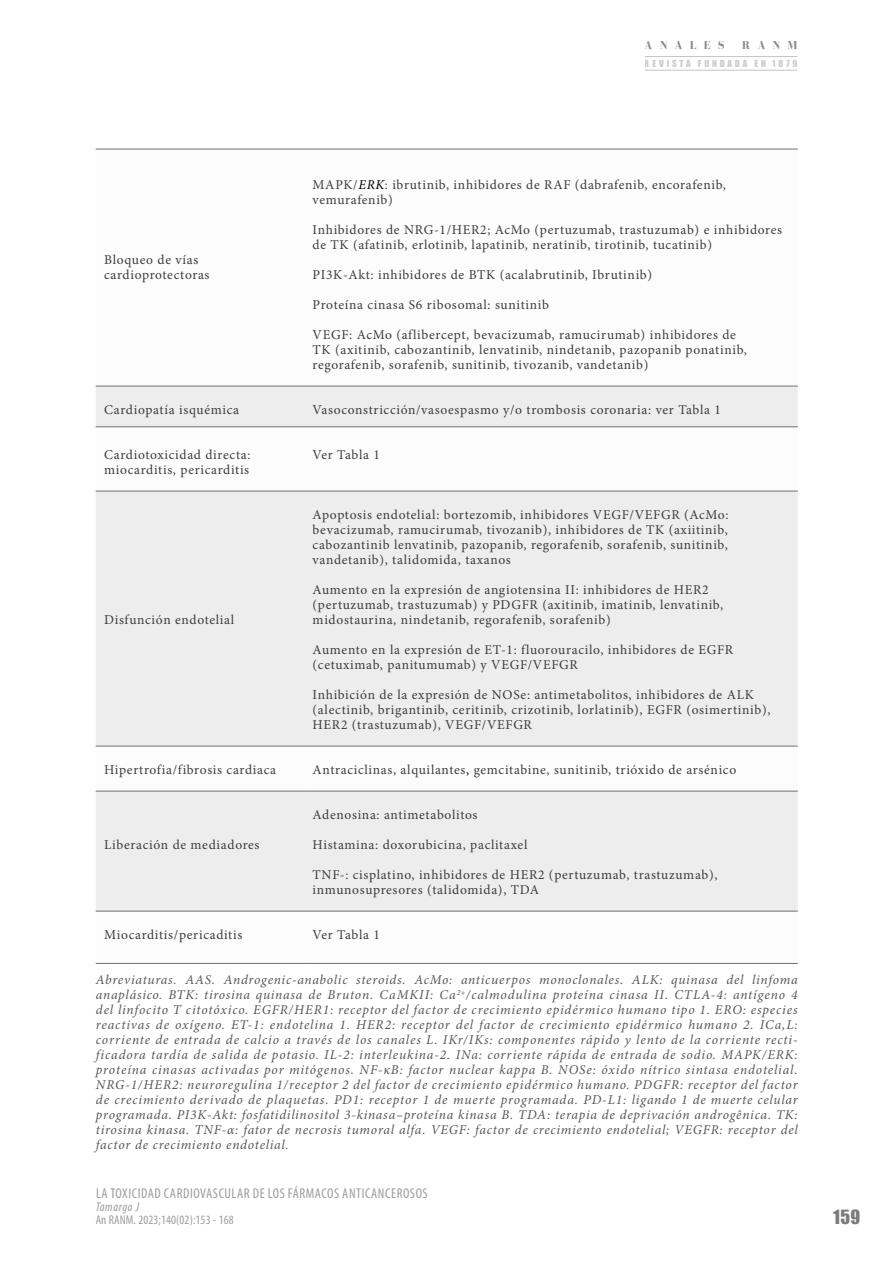
<style>
.page{position:relative;width:893px;height:1263px;background:#fff}
.page>*{position:absolute;margin:0;border:0;box-sizing:border-box;transform-origin:0 0}
.t1{font:18px "Impact";color:#7c7b7b}
.t2{font:condensed 14.25px "Myriad Pro";letter-spacing:.04em;color:#9d9d9c}
.Anales{font:13.5px/15px "Minion Pro";letter-spacing:.05em;color:#3c3c3b}
.t3{font:italic 13.5px/15px "Minion Pro";letter-spacing:.055em;color:#575756;text-align:justify}
.t4{font:condensed 12.75px "Myriad Pro";letter-spacing:.01em;color:#9d9d9c}
.t5{font:italic condensed 12.75px "Myriad Pro";letter-spacing:.05em;color:#9d9d9c}
.t6{font:700 12px "Bodoni FLF";letter-spacing:.6em;color:#3c3c3b}
.t7{font:9px "Impact";letter-spacing:.315em;color:#9d9d9c}
.s1{font-style:italic;color:#000}
.s2{color:#000}
</style>
<div class="page">
<hr style="left:645px;top:56px;width:152px;height:1px;background:#9d9d9c">
<hr style="left:645px;top:70px;width:152px;height:1px;background:#9d9d9c">
<svg style="left:96px;top:387px;width:702px;height:524px;fill:#ededed"></svg>
<hr style="left:96px;top:149px;width:208px;height:1px;background:#706f6f">
<hr style="left:304px;top:149px;width:494px;height:1px;background:#706f6f">
<hr style="left:96px;top:386px;width:208px;height:1px;background:#706f6f">
<hr style="left:304px;top:386px;width:494px;height:1px;background:#706f6f">
<hr style="left:96px;top:427px;width:208px;height:1px;background:#706f6f">
<hr style="left:304px;top:427px;width:494px;height:1px;background:#706f6f">
<hr style="left:96px;top:491px;width:208px;height:1px;background:#706f6f">
<hr style="left:304px;top:491px;width:494px;height:1px;background:#706f6f">
<hr style="left:96px;top:746px;width:208px;height:1px;background:#706f6f">
<hr style="left:304px;top:746px;width:494px;height:1px;background:#706f6f">
<hr style="left:96px;top:791px;width:208px;height:1px;background:#706f6f">
<hr style="left:304px;top:791px;width:494px;height:1px;background:#706f6f">
<hr style="left:96px;top:911px;width:208px;height:1px;background:#706f6f">
<hr style="left:304px;top:911px;width:494px;height:1px;background:#706f6f">
<hr style="left:96px;top:963px;width:208px;height:1px;background:#706f6f">
<hr style="left:304px;top:963px;width:494px;height:1px;background:#706f6f">
<p class="t6" style="left:645px;top:39px;width:81px">ANALES</p>
<p class="t6" style="left:742px;top:39px;width:57px">RANM</p>
<p class="t7" style="left:645px;top:56px;width:154px">REVISTA FUNDADA EN 1879</p>
<p class="Anales" style="left:104px;top:252px;width:107px">Bloqueo de vías cardioprotectoras</p>
<p class="Anales" style="left:313px;top:177px;width:415px">MAPK/<span class="s1">ERK</span>: ibrutinib, inhibidores de RAF (dabrafenib, encorafenib, vemurafenib)</p>
<p class="Anales" style="left:313px;top:222px;width:471px">Inhibidores de NRG-1/HER2; AcMo (pertuzumab, trastuzumab) e inhibidores de TK (afatinib, erlotinib, lapatinib, neratinib, tirotinib, tucatinib)</p>
<p class="Anales" style="left:313px;top:267px;width:341px">PI3K-Akt: inhibidores de BTK (acalabrutinib, Ibrutinib)</p>
<p class="Anales" style="left:313px;top:297px;width:238px">Proteína cinasa S6 ribosomal: sunitinib</p>
<p class="Anales" style="left:313px;top:327px;width:436px">VEGF: AcMo (aflibercept, bevacizumab, ramucirumab) inhibidores de<br>TK (axitinib, cabozantinib, lenvatinib, nindetanib, pazopanib ponatinib, regorafenib, sorafenib, sunitinib, tivozanib, vandetanib)</p>
<p class="Anales" style="left:104px;top:402px;width:137px">Cardiopatía isquémica</p>
<p class="Anales" style="left:313px;top:402px;width:410px">Vasoconstricción/vasoespasmo y/o trombosis coronaria: ver Tabla 1</p>
<p class="Anales" style="left:104px;top:447px;width:148px">Cardiotoxicidad directa: miocarditis, pericarditis</p>
<p class="Anales" style="left:313px;top:447px;width:69px">Ver Tabla 1</p>
<p class="Anales" style="left:104px;top:612px;width:132px">Disfunción endotelial</p>
<p class="Anales" style="left:313px;top:507px;width:417px;text-align:justify">Apoptosis endotelial: bortezomib, inhibidores VEGF/VEFGR (AcMo: bevacizumab, ramucirumab, tivozanib), inhibidores de TK (axiitinib, cabozantinib lenvatinib, pazopanib, regorafenib, sorafenib, sunitinib, vandetanib), talidomida, taxanos</p>
<p class="Anales" style="left:313px;top:582px;width:412px">Aumento en la expresión de angiotensina II: inhibidores de HER2 (pertuzumab, trastuzumab) y PDGFR (axitinib, imatinib, lenvatinib, midostaurina, nindetanib, regorafenib, sorafenib)</p>
<p class="Anales" style="left:313px;top:642px;width:422px">Aumento en la expresión de ET-1: fluorouracilo, inhibidores de EGFR (cetuximab, panitumumab) y VEGF/VEFGR</p>
<p class="Anales" style="left:313px;top:687px;width:459px">Inhibición de la expresión de NOSe: antimetabolitos, inhibidores de ALK (alectinib, brigantinib, ceritinib, crizotinib, lorlatinib), EGFR (osimertinib),<br>HER2 (trastuzumab), VEGF/VEFGR</p>
<p class="Anales" style="left:104px;top:762px;width:173px">Hipertrofia/fibrosis cardiaca</p>
<p class="Anales" style="left:313px;top:762px;width:425px">Antraciclinas, alquilantes<span class="s2">,</span> gemcitabine, sunitinib, trióxido de arsénico</p>
<p class="Anales" style="left:104px;top:837px;width:157px">Liberación de mediadores</p>
<p class="Anales" style="left:313px;top:807px;width:166px">Adenosina: antimetabolitos</p>
<p class="Anales" style="left:313px;top:837px;width:216px">Histamina: doxorubicina, paclitaxel</p>
<p class="Anales" style="left:313px;top:867px;width:406px">TNF-: cisplatino, inhibidores de HER2 (pertuzumab, trastuzumab), inmunosupresores (talidomida), TDA</p>
<p class="Anales" style="left:104px;top:927px;width:140px">Miocarditis/pericaditis</p>
<p class="Anales" style="left:313px;top:927px;width:69px">Ver Tabla 1</p>
<p class="t3" style="left:96px;top:972px;width:703px">Abreviaturas. AAS. Androgenic-anabolic steroids. AcMo: anticuerpos monoclonales. ALK: quinasa del linfoma anaplásico. BTK: tirosina quinasa de Bruton. CaMKII: Ca<sup>2+</sup>/calmodulina proteína cinasa II. CTLA-4: antígeno 4 del linfocito T citotóxico. EGFR/HER1: receptor del factor de crecimiento epidérmico humano tipo 1. ERO: especies reactivas de oxígeno. ET-1: endotelina 1. HER2: receptor del factor de crecimiento epidérmico humano 2. ICa,L: corriente de entrada de calcio a través de los canales L. IKr/IKs: componentes rápido y lento de la corriente recti&shy;ficadora tardía de salida de potasio. IL-2: interleukina-2. INa: corriente rápida de entrada de sodio. MAPK/ERK: proteína cinasas activadas por mitógenos. NF-κB: factor nuclear kappa B. NOSe: óxido nítrico sintasa endotelial.<br>NRG-1/HER2: neuroregulina 1/receptor 2 del factor de crecimiento epidérmico humano. PDGFR: receptor del factor de crecimiento derivado de plaquetas. PD1: receptor 1 de muerte programada. PD-L1: ligando 1 de muerte celular programada. PI3K-Akt: fosfatidilinositol 3-kinasa–proteína kinasa B. TDA: terapia de deprivación androgênica. TK: tirosina kinasa. TNF-α: fator de necrosis tumoral alfa. VEGF: factor de crecimiento endotelial; VEGFR: receptor del factor de crecimiento endotelial.</p>
<p class="t2" style="left:96px;top:1184px;width:333px">LA TOXICIDAD CARDIOVASCULAR DE LOS FÁRMACOS ANTICANCEROSOS</p>
<p class="t5" style="left:96px;top:1199px;width:45px">Tamargo J</p>
<p class="t4" style="left:96px;top:1212px;width:139px">An RANM. 2023;140(02):153 - 168</p>
<h1 class="t1" style="left:833px;top:1203px;width:28px">159</h1>
</div>
